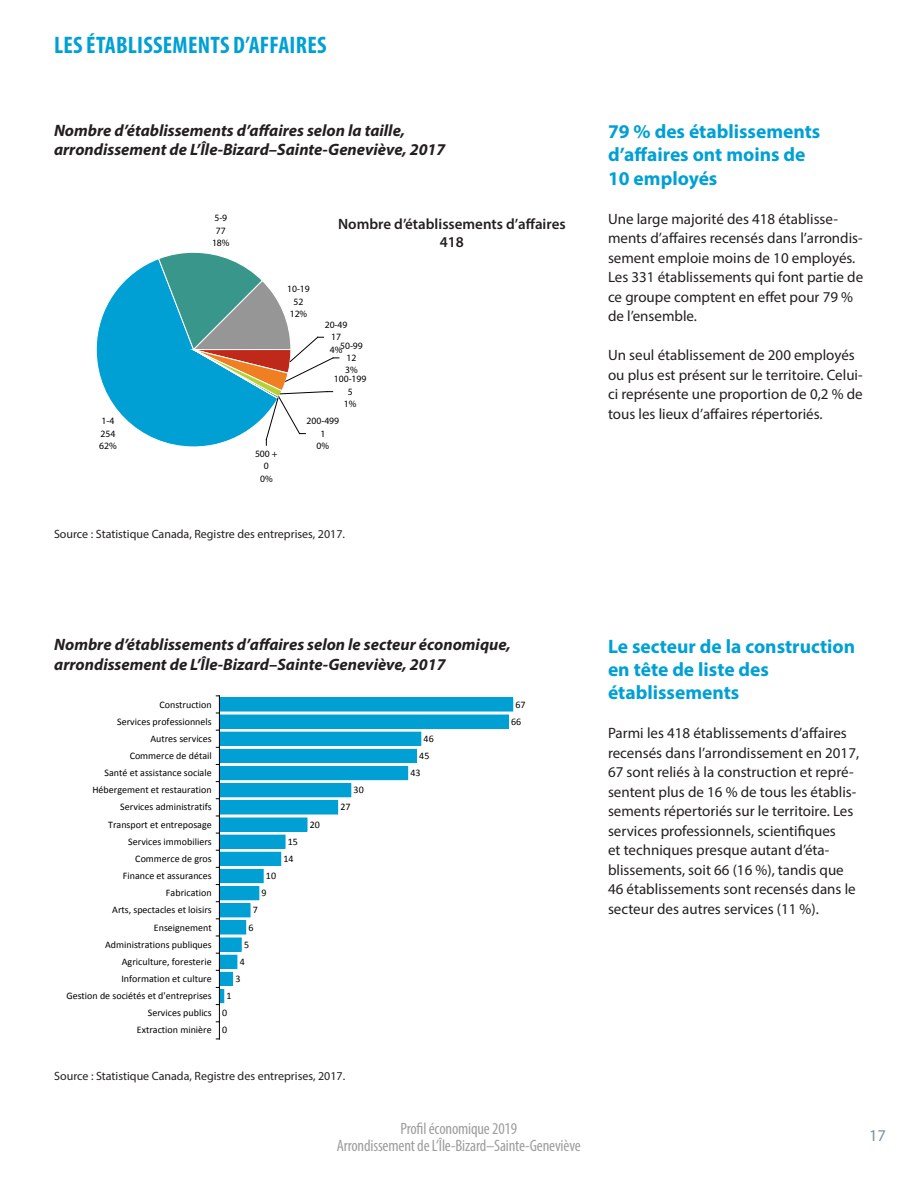
<style>
.page{position:relative;width:918px;height:1188px;background:#fff}
.page>*{position:absolute;margin:0;border:0;box-sizing:border-box;transform-origin:0 0}
.t1{font:700 condensed 24px "Myriad Pro";letter-spacing:.01em;color:#00a0d4}
.t2{font:700 19.5px/23.4px "Myriad Pro";color:#00a0d4}
.t3{font:italic 700 16.5px "Myriad Pro";color:#231f20}
.t4{font:condensed 16.5px/16.5px "Myriad Pro";letter-spacing:-.01em;color:#9e9e9e;text-align:center}
.t5{font:16.5px "Myriad Pro";color:#7c929e}
.t6{font:15px/19.5px "Myriad Pro";color:#231f20}
.t7{font:600 15px "Myriad Pro";color:#231f20}
.t8{font:12px "Myriad Pro";color:#231f20}
.t9{font:10.05px "Calibri";color:#000}
.t10{font:9.6px/12.3px "Myriad Pro";letter-spacing:-.005em;color:#000;text-align:center}
</style>
<div class="page">
<svg style="left:96px;top:252px;width:243px;height:195px"></svg>
<div style="left:219px;top:989px;width:5px;height:14px;background:#00a0d4"></div>
<div style="left:219px;top:972px;width:14px;height:14px;background:#00a0d4"></div>
<div style="left:219px;top:955px;width:18px;height:13px;background:#00a0d4"></div>
<div style="left:219px;top:955px;width:18px;height:14px;border:1px solid #00a0d4"></div>
<div style="left:219px;top:938px;width:22px;height:13px;background:#00a0d4"></div>
<div style="left:219px;top:938px;width:23px;height:14px;border:1px solid #00a0d4"></div>
<div style="left:219px;top:921px;width:27px;height:13px;background:#00a0d4"></div>
<div style="left:219px;top:904px;width:31px;height:13px;background:#00a0d4"></div>
<div style="left:219px;top:903px;width:31px;height:14px;border:1px solid #00a0d4"></div>
<div style="left:219px;top:887px;width:40px;height:13px;background:#00a0d4"></div>
<div style="left:219px;top:886px;width:40px;height:14px;border:1px solid #00a0d4"></div>
<div style="left:219px;top:869px;width:44px;height:14px;background:#00a0d4"></div>
<div style="left:219px;top:852px;width:62px;height:13px;background:#00a0d4"></div>
<div style="left:219px;top:852px;width:62px;height:14px;border:1px solid #00a0d4"></div>
<div style="left:219px;top:835px;width:66px;height:13px;background:#00a0d4"></div>
<div style="left:219px;top:835px;width:66px;height:14px;border:1px solid #00a0d4"></div>
<div style="left:219px;top:818px;width:88px;height:13px;background:#00a0d4"></div>
<div style="left:219px;top:818px;width:88px;height:14px;border:1px solid #00a0d4"></div>
<div style="left:219px;top:801px;width:119px;height:13px;background:#00a0d4"></div>
<div style="left:219px;top:800px;width:119px;height:14px;border:1px solid #00a0d4"></div>
<div style="left:219px;top:784px;width:132px;height:13px;background:#00a0d4"></div>
<div style="left:219px;top:783px;width:132px;height:14px;border:1px solid #00a0d4"></div>
<div style="left:219px;top:767px;width:189px;height:13px;background:#00a0d4"></div>
<div style="left:219px;top:766px;width:189px;height:14px;border:1px solid #00a0d4"></div>
<div style="left:219px;top:749px;width:197px;height:14px;background:#00a0d4"></div>
<div style="left:219px;top:732px;width:202px;height:13px;background:#00a0d4"></div>
<div style="left:219px;top:732px;width:202px;height:14px;border:1px solid #00a0d4"></div>
<div style="left:219px;top:715px;width:289px;height:13px;background:#00a0d4"></div>
<div style="left:219px;top:715px;width:290px;height:14px;border:1px solid #00a0d4"></div>
<div style="left:219px;top:698px;width:294px;height:13px;background:#00a0d4"></div>
<hr style="left:219px;top:696px;width:1px;height:343px;background:#000">
<p class="t1" style="left:54px;top:30px;width:274px">LES ÉTABLISSEMENTS D’AFFAIRES</p>
<p class="t3" style="left:54px;top:119px;width:353px">Nombre d’établissements d’affaires selon la taille,</p>
<p class="t3" style="left:54px;top:139px;width:393px">arrondissement de L’Île-Bizard–Sainte-Geneviève, 2017</p>
<p class="t10" style="left:99px;top:415px;width:19px;text-align:left">1-4<br>254<br>62%</p>
<p class="t10" style="left:212px;top:212px;width:19px">5-9<br>77<br>18%</p>
<p class="t7" style="left:338px;top:214px;width:229px">Nombre d’établissements d’affaires</p>
<p class="t7" style="left:440px;top:232px;width:26px">418</p>
<p class="t10" style="left:255px;top:447px;width:24px">500 +<br>0<br>0%</p>
<p class="t10" style="left:287px;top:283px;width:24px">10-19<br>52<br>12%</p>
<p class="t10" style="left:325px;top:318px;width:24px">20-49<br>17</p>
<p class="t10" style="left:345px;top:339px;width:19px;text-align:left;text-indent:-15px">4%50-99<br>12<br>3%</p>
<p class="t10" style="left:334px;top:373px;width:34px">100-199<br>5<br>1%</p>
<p class="t10" style="left:307px;top:415px;width:34px">200-499<br>1<br>0%</p>
<p class="t8" style="left:54px;top:527px;width:293px">Source : Statistique Canada, Registre des entreprises, 2017.</p>
<p class="t3" style="left:54px;top:634px;width:458px">Nombre d’établissements d’affaires selon le secteur économique,</p>
<p class="t3" style="left:54px;top:654px;width:393px">arrondissement de L’Île-Bizard–Sainte-Geneviève, 2017</p>
<p class="t9" style="left:159px;top:698px;width:54px">Construction</p>
<p class="t9" style="left:117px;top:715px;width:96px">Services professionnels</p>
<p class="t9" style="left:150px;top:732px;width:63px">Autres services</p>
<p class="t9" style="left:130px;top:749px;width:84px">Commerce de détail</p>
<p class="t9" style="left:104px;top:766px;width:109px">Santé et assistance sociale</p>
<p class="t9" style="left:92px;top:784px;width:121px">Hébergement et restauration</p>
<p class="t9" style="left:354px;top:784px;width:12px">30</p>
<p class="t9" style="left:120px;top:801px;width:93px">Services administratifs</p>
<p class="t9" style="left:340px;top:801px;width:12px">27</p>
<p class="t9" style="left:108px;top:818px;width:105px">Transport et entreposage</p>
<p class="t9" style="left:310px;top:818px;width:12px">20</p>
<p class="t9" style="left:128px;top:835px;width:85px">Services immobiliers</p>
<p class="t9" style="left:288px;top:835px;width:12px">15</p>
<p class="t9" style="left:135px;top:852px;width:78px">Commerce de gros</p>
<p class="t9" style="left:283px;top:852px;width:12px">14</p>
<p class="t9" style="left:123px;top:869px;width:90px">Finance et assurances</p>
<p class="t9" style="left:266px;top:869px;width:12px">10</p>
<p class="t9" style="left:166px;top:886px;width:47px">Fabrication</p>
<p class="t9" style="left:262px;top:887px;width:7px">9</p>
<p class="t9" style="left:112px;top:904px;width:101px">Arts, spectacles et loisirs</p>
<p class="t9" style="left:253px;top:904px;width:7px">7</p>
<p class="t9" style="left:154px;top:921px;width:59px">Enseignement</p>
<p class="t9" style="left:248px;top:921px;width:7px">6</p>
<p class="t9" style="left:105px;top:938px;width:108px">Administrations publiques</p>
<p class="t9" style="left:244px;top:938px;width:7px">5</p>
<p class="t9" style="left:122px;top:955px;width:91px">Agriculture, foresterie</p>
<p class="t9" style="left:240px;top:955px;width:7px">4</p>
<p class="t9" style="left:121px;top:972px;width:92px">Information et culture</p>
<p class="t9" style="left:235px;top:972px;width:7px">3</p>
<p class="t9" style="left:66px;top:989px;width:147px">Gestion de sociétés et d'entreprises</p>
<p class="t9" style="left:227px;top:989px;width:7px">1</p>
<p class="t9" style="left:148px;top:1007px;width:65px">Services publics</p>
<p class="t9" style="left:222px;top:1007px;width:7px">0</p>
<p class="t9" style="left:137px;top:1024px;width:76px">Extraction minière</p>
<p class="t9" style="left:222px;top:1024px;width:7px">0</p>
<p class="t8" style="left:54px;top:1069px;width:293px">Source : Statistique Canada, Registre des entreprises, 2017.</p>
<p class="t9" style="left:424px;top:732px;width:12px">46</p>
<p class="t9" style="left:419px;top:749px;width:12px">45</p>
<p class="t9" style="left:410px;top:766px;width:12px">43</p>
<p class="t9" style="left:516px;top:698px;width:12px">67</p>
<p class="t9" style="left:511px;top:715px;width:12px">66</p>
<p class="t2" style="left:608px;top:119px;width:214px">79 % des établissements d’affaires ont moins de<br>10 employés</p>
<p class="t6" style="left:608px;top:209px;width:257px">Une large majorité des 418 établisse&shy;ments d’affaires recensés dans l’arrondis&shy;sement emploie moins de 10 employés.<br>Les 331 établissements qui font partie de ce groupe comptent en effet pour 79 % de l’ensemble.</p>
<p class="t6" style="left:608px;top:345px;width:256px">Un seul établissement de 200 employés ou plus est présent sur le territoire. Celui&shy;ci représente une proportion de 0,2 % de tous les lieux d’affaires répertoriés.</p>
<p class="t2" style="left:608px;top:634px;width:249px">Le secteur de la construction en tête de liste des établissements</p>
<p class="t6" style="left:608px;top:723px;width:253px">Parmi les 418 établissements d’affaires recensés dans l’arrondissement en 2017, 67 sont reliés à la construction et repré&shy;sentent plus de 16 % de tous les établis&shy;sements répertoriés sur le territoire. Les services professionnels, scientifiques<br>et techniques presque autant d’éta&shy;blissements, soit 66 (16 %), tandis que 46 établissements sont recensés dans le secteur des autres services (11 %).</p>
<p class="t4" style="left:337px;top:1120px;width:245px">Profil économique 2019<br>Arrondissement de L’Île-Bizard–Sainte-Geneviève</p>
<p class="t5" style="left:869px;top:1125px;width:18px">17</p>
</div>
